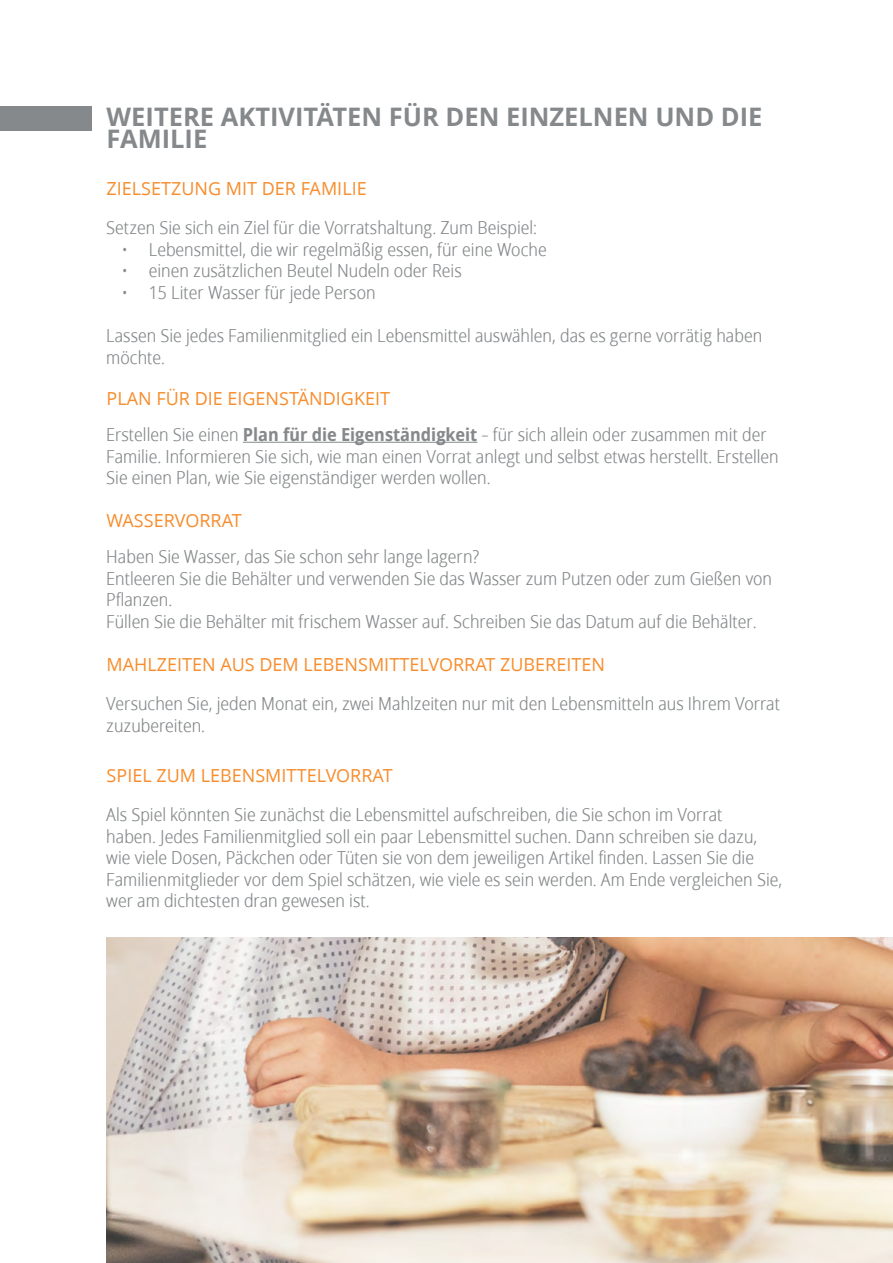
<style>
.page{position:relative;width:893px;height:1263px;background:#fff}
.page>*{position:absolute;margin:0;border:0;box-sizing:border-box;transform-origin:0 0}
.t1{font:700 25.5px/22.5px "Zoramlds Lat";color:#86898b}
.t2{font:18px/21.6px "Zoram Condlds Lat";color:#86898b}
.t3{font:18px "Zoramlds Lat";color:#f78d2d}
.s1{font-weight:700}
</style>
<div class="page">
<div style="left:0;top:106px;width:91px;height:25px;background:#86898b"></div>
<hr style="left:243px;top:442px;width:234px;height:1px;background:#86898b">
<img style="left:106px;top:938px;width:787px;height:325px">
<h1 class="t1" style="left:107px;top:106px;width:657px">WEITERE AKTIVITÄTEN FÜR DEN EINZELNEN UND DIE<br>FAMILIE</h1>
<p class="t3" style="left:107px;top:176px;width:262px">ZIELSETZUNG MIT DER FAMILIE</p>
<p class="t2" style="left:106px;top:217px;width:432px">Setzen Sie sich ein Ziel für die Vorratshaltung. Zum Beispiel:</p>
<p class="t2" style="left:122px;top:238px;width:426px">• Lebensmittel, die wir regelmäßig essen, für eine Woche</p>
<p class="t2" style="left:122px;top:260px;width:341px">• einen zusätzlichen Beutel Nudeln oder Reis</p>
<p class="t2" style="left:122px;top:282px;width:255px">• 15 Liter Wasser für jede Person</p>
<p class="t2" style="left:106px;top:325px;width:657px">Lassen Sie jedes Familienmitglied ein Lebensmittel auswählen, das es gerne vorrätig haben möchte.</p>
<p class="t3" style="left:107px;top:385px;width:285px">PLAN FÜR DIE EIGENSTÄNDIGKEIT</p>
<p class="t2" style="left:106px;top:424px;width:674px">Erstellen Sie einen <span class="s1">Plan für die Eigenständigkeit</span> – für sich allein oder zusammen mit der<br>Familie. Informieren Sie sich, wie man einen Vorrat anlegt und selbst etwas herstellt. Erstellen<br>Sie einen Plan, wie Sie eigenständiger werden wollen.</p>
<p class="t3" style="left:107px;top:507px;width:137px">WASSERVORRAT</p>
<p class="t2" style="left:106px;top:546px;width:667px">Haben Sie Wasser, das Sie schon sehr lange lagern?<br>Entleeren Sie die Behälter und verwenden Sie das Wasser zum Putzen oder zum Gießen von Pflanzen.<br>Füllen Sie die Behälter mit frischem Wasser auf. Schreiben Sie das Datum auf die Behälter.</p>
<p class="t3" style="left:107px;top:651px;width:500px">MAHLZEITEN AUS DEM LEBENSMITTELVORRAT ZUBEREITEN</p>
<p class="t2" style="left:106px;top:693px;width:675px">Versuchen Sie, jeden Monat ein, zwei Mahlzeiten nur mit den Lebensmitteln aus Ihrem Vorrat zuzubereiten.</p>
<p class="t3" style="left:107px;top:763px;width:287px">SPIEL ZUM LEBENSMITTELVORRAT</p>
<p class="t2" style="left:106px;top:804px;width:677px">Als Spiel könnten Sie zunächst die Lebensmittel aufschreiben, die Sie schon im Vorrat<br>haben. Jedes Familienmitglied soll ein paar Lebensmittel suchen. Dann schreiben sie dazu, wie viele Dosen, Päckchen oder Tüten sie von dem jeweiligen Artikel finden. Lassen Sie die Familienmitglieder vor dem Spiel schätzen, wie viele es sein werden. Am Ende vergleichen Sie, wer am dichtesten dran gewesen ist.</p>
</div>
